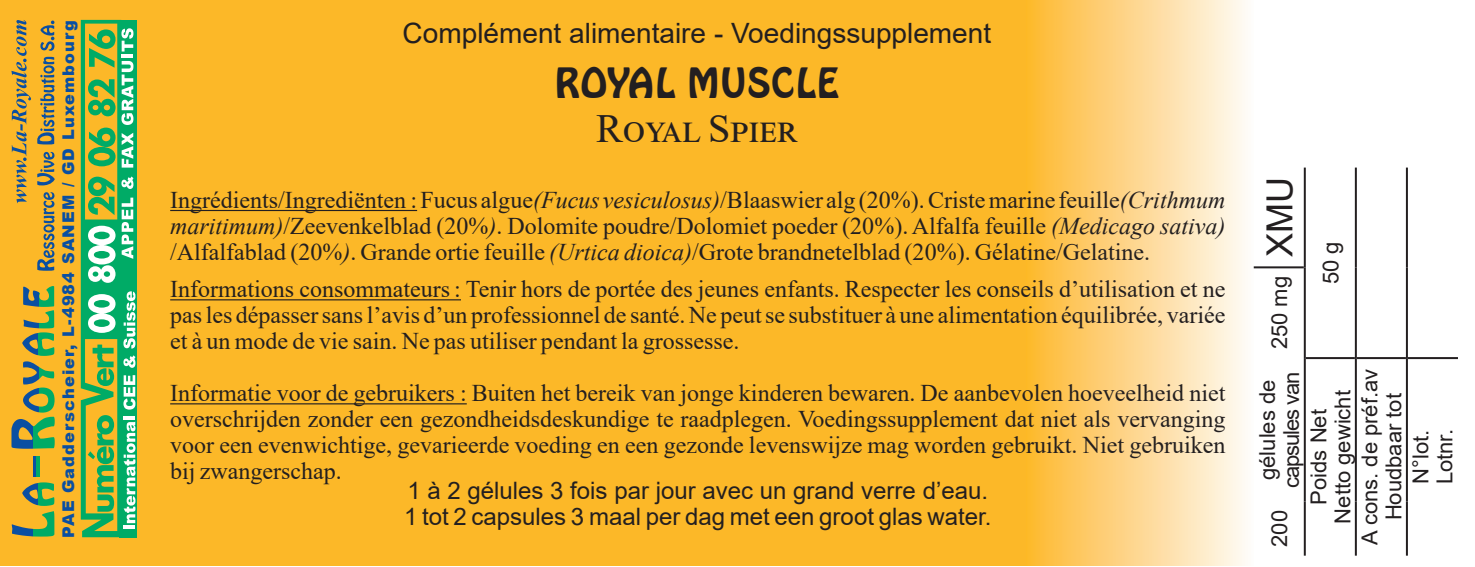
<style>
.page{position:relative;width:1475px;height:567px;background:#fff}
.page>*{position:absolute;margin:0;border:0;box-sizing:border-box;transform-origin:0 0}
.Nom_Produit{font:40px "Hobo BT";color:#231f20}
.Ingédients{font:40px "Times New Roman";color:#231f20}
.Code_Produit{font:36px "Arial";color:#231f20}
.Complément_alimentai{font:28px "Arial";color:#231f20}
.Ingédients-2{font:24px/26px "Times New Roman";color:#231f20;text-align:justify}
.Ingédients-3{font:24px "Arial";color:#231f20}
.Conso_Jour{font:24px "Arial";color:#231f20}
.DLC{font:22px "Arial";color:#231f20}
.Poids_Net{font:22px "Arial";color:#231f20}
.Nb_gélules{font:22px "Arial";color:#231f20}
.Nb_gélules-2{font:22px "Arial";letter-spacing:-.05em;color:#231f20}
.t1{font:900 16px "Arial";letter-spacing:.07em;color:#0a4fa2}
.s1{font-style:italic}
</style>
<div class="page">
<div style="left:0;top:0;width:1474px;height:565px;background:#fcb828"></div>
<div style="left:1138px;top:0;width:336px;height:565px;background:#fff"></div>
<div style="left:1024px;top:0;width:229px;height:565px;background:linear-gradient(to right,#feb72d,#fefbf9)"></div>
<svg style="left:12px;top:110px;width:15px;height:93px"></svg>
<svg style="left:16px;top:99px;width:11px;height:10px"></svg>
<svg style="left:11px;top:47px;width:20px;height:53px"></svg>
<svg style="left:16px;top:36px;width:11px;height:10px"></svg>
<svg style="left:16px;top:20px;width:10px;height:16px"></svg>
<svg style="left:37px;top:192px;width:18px;height:79px"></svg>
<svg style="left:37px;top:152px;width:18px;height:33px"></svg>
<svg style="left:37px;top:57px;width:18px;height:87px"></svg>
<svg style="left:40px;top:21px;width:15px;height:30px"></svg>
<svg style="left:12px;top:482px;width:42px;height:55px"></svg>
<svg style="left:11px;top:286px;width:44px;height:163px"></svg>
<svg style="left:33px;top:456px;width:6px;height:21px"></svg>
<svg style="left:135px;top:20px;width:2px;height:517px"></svg>
<svg style="left:81px;top:20px;width:54px;height:517px"></svg>
<hr style="left:1303px;top:501px;width:2px;height:55px;background:#231f20">
<hr style="left:1303px;top:358px;width:2px;height:143px;background:#231f20">
<hr style="left:1303px;top:267px;width:2px;height:91px;background:#231f20">
<hr style="left:1305px;top:357px;width:49px;height:2px;background:#231f20">
<hr style="left:1303px;top:168px;width:2px;height:99px;background:#231f20">
<hr style="left:1354px;top:501px;width:2px;height:55px;background:#231f20">
<hr style="left:1354px;top:358px;width:2px;height:143px;background:#231f20">
<hr style="left:1354px;top:267px;width:2px;height:91px;background:#231f20">
<hr style="left:1356px;top:357px;width:49px;height:2px;background:#231f20">
<hr style="left:1354px;top:168px;width:2px;height:99px;background:#231f20">
<hr style="left:1405px;top:501px;width:2px;height:55px;background:#231f20">
<hr style="left:1405px;top:358px;width:2px;height:143px;background:#231f20">
<hr style="left:1405px;top:267px;width:2px;height:91px;background:#231f20">
<hr style="left:1407px;top:357px;width:50px;height:2px;background:#231f20">
<hr style="left:1405px;top:168px;width:2px;height:99px;background:#231f20">
<hr style="left:1253px;top:266px;width:50px;height:2px;background:#231f20">
<hr style="left:170px;top:210px;width:247px;height:1px;background:#231f20">
<hr style="left:170px;top:299px;width:291px;height:1px;background:#231f20">
<hr style="left:170px;top:403px;width:296px;height:1px;background:#231f20">
<p class="t1" style="left:57px;top:538px;width:519px;rotate:-90deg">PAE Gadderscheier, L-4984 SANEM / GD Luxembourg</p>
<p class="Complément_alimentai" style="left:402px;top:14px;width:590px">Complément alimentaire - Voedingssupplement</p>
<p class="Nom_Produit" style="left:554px;top:59px;width:286px">ROYAL MUSCLE</p>
<p class="Ingédients" style="left:596px;top:101px;width:195px">Royal Spier</p>
<p class="Ingédients-2" style="left:170px;top:186px;width:1056px">Ingrédients/Ingrediënten : Fucus algue<span class="s1">(Fucus vesiculosus)</span>/Blaaswier alg (20%). Criste marine feuille<span class="s1">(Crithmum maritimum)</span>/Zeevenkelblad (20%<span class="s1">)</span>. Dolomite poudre/Dolomiet poeder (20%). Alfalfa feuille <span class="s1">(Medicago sativa) </span>/Alfalfablad (20%<span class="s1">)</span>. Grande ortie feuille <span class="s1">(Urtica dioica)</span>/Grote brandnetelblad (20%). Gélatine/Gelatine.</p>
<p class="Ingédients-2" style="left:170px;top:275px;width:1056px">Informations consommateurs : Tenir hors de portée des jeunes enfants. Respecter les conseils d’utilisation et ne pas les dépasser sans l’avis d’un professionnel de santé. Ne peut se substituer à une alimentation équilibrée, variée et à un mode de vie sain. Ne pas utiliser pendant la grossesse.</p>
<p class="Ingédients-2" style="left:170px;top:379px;width:1056px">Informatie voor de gebruikers : Buiten het bereik van jonge kinderen bewaren. De aanbevolen hoeveelheid niet overschrijden zonder een gezondheidsdeskundige te raadplegen. Voedingssupplement dat niet als vervanging voor een evenwichtige, gevarieerde voeding en een gezonde levenswijze mag worden gebruikt. Niet gebruiken bij zwangerschap.</p>
<p class="Conso_Jour" style="left:407px;top:474px;width:582px">1 à 2 gélules 3 fois par jour avec un grand verre d’eau.</p>
<p class="Ingédients-3" style="left:404px;top:500px;width:589px">1 tot 2 capsules 3 maal per dag met een groot glas water.</p>
<p class="Code_Produit" style="left:1254px;top:257px;width:81px;rotate:-90deg">XMU</p>
<p class="Nb_gélules" style="left:1264px;top:349px;width:75px;rotate:-90deg">250 mg</p>
<p class="Poids_Net" style="left:1315px;top:284px;width:44px;rotate:-90deg">50 g</p>
<p class="Nb_gélules" style="left:1252px;top:480px;width:102px;rotate:-90deg">gélules de</p>
<p class="Nb_gélules-2" style="left:1276px;top:488px;width:118px;rotate:-90deg">capsules van</p>
<p class="Poids_Net" style="left:1303px;top:505px;width:97px;rotate:-90deg">Poids Net</p>
<p class="Nb_gélules" style="left:1264px;top:547px;width:38px;rotate:-90deg">200</p>
<p class="DLC" style="left:1354px;top:545px;width:178px;rotate:-90deg">A cons. de préf.av</p>
<p class="Poids_Net" style="left:1327px;top:523px;width:135px;rotate:-90deg">Netto gewicht</p>
<p class="DLC" style="left:1378px;top:520px;width:129px;rotate:-90deg">Houdbaar tot</p>
<p class="DLC" style="left:1405px;top:484px;width:56px;rotate:-90deg">N°lot.</p>
<p class="DLC" style="left:1429px;top:484px;width:57px;rotate:-90deg">Lotnr.</p>
</div>
